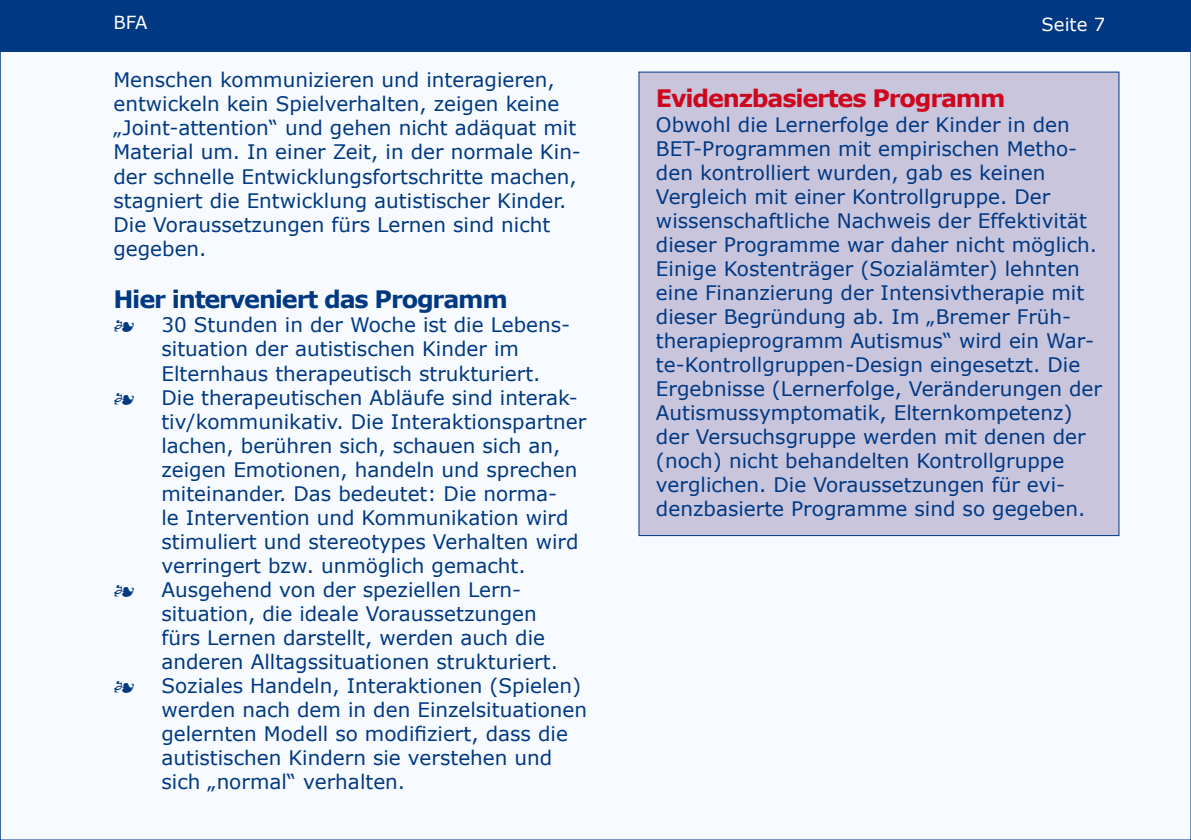
<style>
.page{position:relative;width:1191px;height:840px;background:#fff}
.page>*{position:absolute;margin:0;border:0;box-sizing:border-box;transform-origin:0 0}
.t1{font:700 24px "Verdana";letter-spacing:-.05em;color:#003882}
.t2{font:700 24px "Verdana";letter-spacing:-.05em;color:#cd071e}
.t3{font:20px/24px "Verdana";color:#003882}
.t4{font:18px "Verdana";color:#fff}
</style>
<div class="page">
<div style="left:0;top:0;width:1191px;height:51px;background:#003882"></div>
<div style="left:639px;top:72px;width:480px;height:463px;background:#c8c5dd"></div>
<p class="t4" style="left:113px;top:10px;width:36px">BFA</p>
<p class="t3" style="left:113px;top:68px;width:469px">Menschen kommunizieren und interagieren, entwickeln kein Spielverhalten, zeigen keine „Joint-attention“ und gehen nicht adäquat mit Material um. In einer Zeit, in der normale Kin&shy;der schnelle Entwicklungsfortschritte machen, stagniert die Entwicklung autistischer Kinder.<br>Die Voraussetzungen fürs Lernen sind nicht gegeben.</p>
<p class="t1" style="left:113px;top:282px;width:396px">Hier interveniert das Programm</p>
<p class="t3" style="left:161px;top:313px;width:427px">30 Stunden in der Woche ist die Lebens&shy;situation der autistischen Kinder im Elternhaus therapeutisch strukturiert.<br>Die therapeutischen Abläufe sind interak&shy;tiv/kommunikativ. Die Interaktionspartner lachen, berühren sich, schauen sich an, zeigen Emotionen, handeln und sprechen miteinander. Das bedeutet: Die norma-<br>le Intervention und Kommunikation wird stimuliert und stereotypes Verhalten wird verringert bzw. unmöglich gemacht.<br>Ausgehend von der speziellen Lern&shy;situation, die ideale Voraussetzungen<br>fürs Lernen darstellt, werden auch die anderen Alltagssituationen strukturiert.<br>Soziales Handeln, Interaktionen (Spielen) werden nach dem in den Einzelsituationen gelernten Modell so modifiziert, dass die autistischen Kindern sie verstehen und sich „normal“ verhalten.</p>
<p class="t4" style="left:1041px;top:12px;width:65px">Seite 7</p>
<p class="t2" style="left:656px;top:82px;width:351px">Evidenzbasiertes Programm</p>
<p class="t3" style="left:656px;top:112px;width:447px">Obwohl die Lernerfolge der Kinder in den BET-Programmen mit empirischen Metho&shy;den kontrolliert wurden, gab es keinen Vergleich mit einer Kontrollgruppe. Der wissenschaftliche Nachweis der Effektivität dieser Programme war daher nicht möglich.<br>Einige Kostenträger (Sozialämter) lehnten eine Finanzierung der Intensivtherapie mit dieser Begründung ab. Im „Bremer Früh&shy;therapieprogramm Autismus“ wird ein War&shy;te-Kontrollgruppen-Design eingesetzt. Die Ergebnisse (Lernerfolge, Veränderungen der Autismussymptomatik, Elternkompetenz) der Versuchsgruppe werden mit denen der (noch) nicht behandelten Kontrollgruppe verglichen. Die Voraussetzungen für evi&shy;denzbasierte Programme sind so gegeben.</p>
</div>
